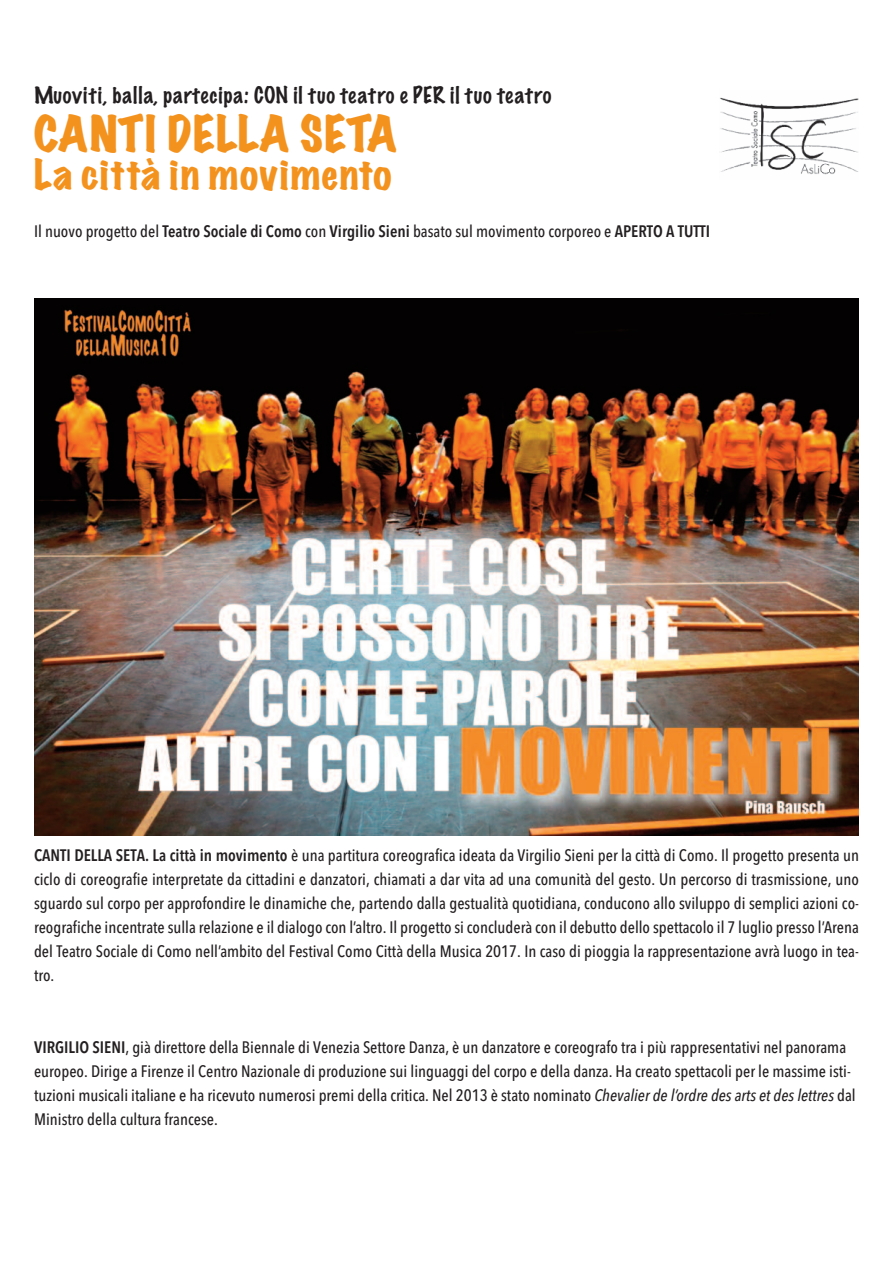
<style>
.page{position:relative;width:893px;height:1263px;background:#fff}
.page>*{position:absolute;margin:0;border:0;box-sizing:border-box;transform-origin:0 0}
.t1{font:expanded 45px "Marker Felt";color:#f4921e}
.t2{font:expanded 37.5px "Marker Felt";letter-spacing:.035em;color:#f4921e}
.t3{font:100 21px "Marker Felt";letter-spacing:.045em;color:#231f20}
.t4{font:500 16.5px/24px "Avenir Next Condensed";color:#231f20;text-align:justify}
.s1{font-weight:600}
.s2{font-style:italic}
</style>
<div class="page">
<img style="left:34px;top:299px;width:825px;height:537px">
<img style="left:720px;top:97px;width:139px;height:78px">
<p class="t3" style="left:34px;top:79px;width:519px">Muoviti, balla, partecipa: CON il tuo teatro e PER il tuo teatro</p>
<h1 class="t1" style="left:34px;top:98px;width:364px">CANTI DELLA SETA</h1>
<h2 class="t2" style="left:34px;top:145px;width:359px">La città in movimento</h2>
<p class="t4" style="left:34px;top:219px;width:678px">Il nuovo progetto del <span class="s1">Teatro Sociale di Como</span> con <span class="s1">Virgilio Sieni</span> basato sul movimento corporeo e <span class="s1">APERTO A TUTTI</span></p>
<p class="t4" style="left:34px;top:843px;width:826px"><span class="s1">CANTI DELLA SETA. La città in movimento</span> è una partitura coreografica ideata da Virgilio Sieni per la città di Como. Il progetto presenta un ciclo di coreografie interpretate da cittadini e danzatori, chiamati a dar vita ad una comunità del gesto. Un percorso di trasmissione, uno sguardo sul corpo per approfondire le dinamiche che, partendo dalla gestualità quotidiana, conducono allo sviluppo di semplici azioni co&shy;reografiche incentrate sulla relazione e il dialogo con l’altro. Il progetto si concluderà con il debutto dello spettacolo il 7 luglio presso l’Arena del Teatro Sociale di Como nell’ambito del Festival Como Città della Musica 2017. In caso di pioggia la rappresentazione avrà luogo in tea&shy;tro.</p>
<p class="t4" style="left:34px;top:1035px;width:823px;text-align:left"><span class="s1">VIRGILIO SIENI</span>, già direttore della Biennale di Venezia Settore Danza, è un danzatore e coreografo tra i più rappresentativi nel panorama europeo. Dirige a Firenze il Centro Nazionale di produzione sui linguaggi del corpo e della danza. Ha creato spettacoli per le massime isti&shy;tuzioni musicali italiane e ha ricevuto numerosi premi della critica. Nel 2013 è stato nominato <span class="s2">Chevalier de l’ordre des arts et des lettres</span> dal Ministro della cultura francese.</p>
</div>
